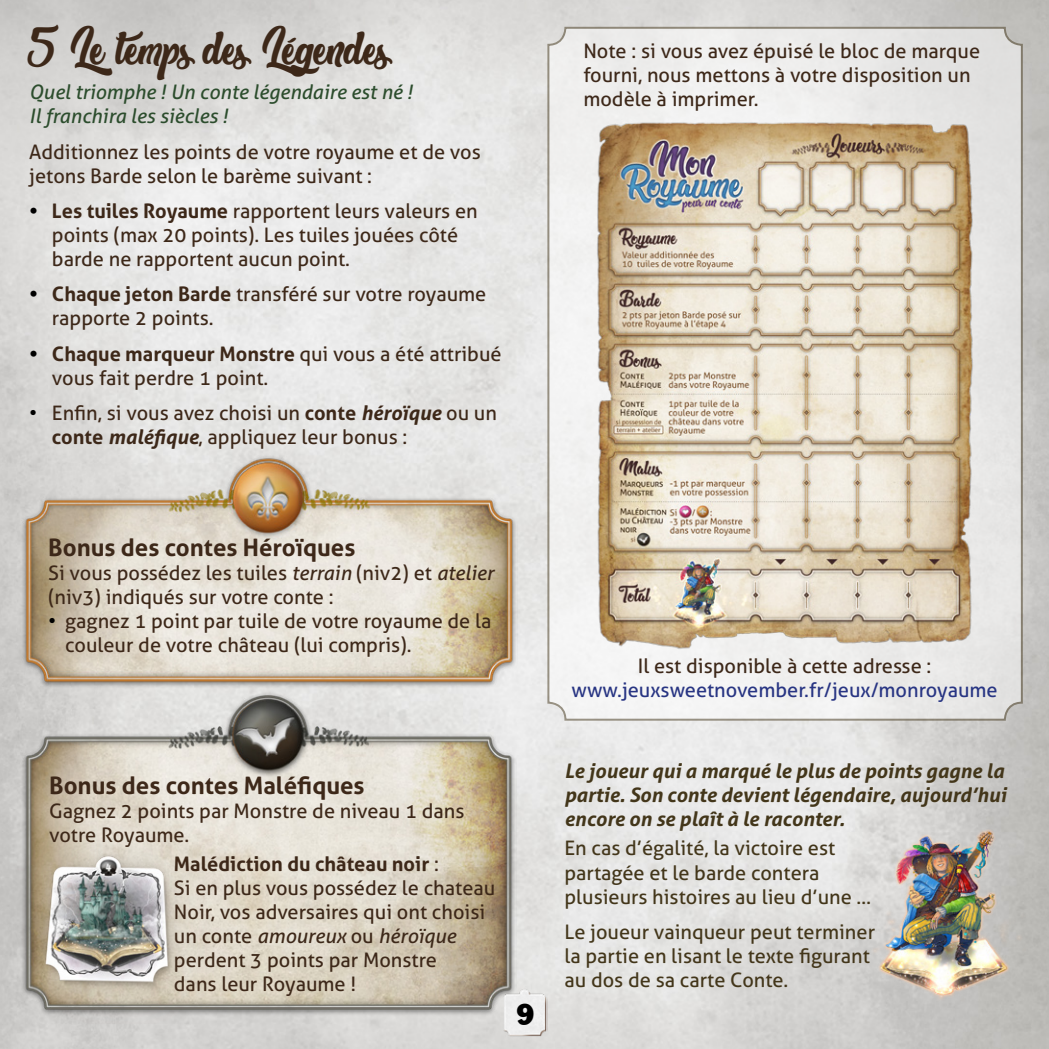
<style>
.page{position:relative;width:1049px;height:1049px;background:#fff}
.page>*{position:absolute;margin:0;border:0;box-sizing:border-box;transform-origin:0 0}
.t1{font:48px "The West Gate";color:#3d2819}
.t2{font:700 24px "Aller";color:#3d2819}
.t3{font:24px "CARERRA Jones";color:#000}
.t4{font:20px/24px "Aller";color:#3d2819}
.t5{font:20px/24px "Aller";color:#43361a}
.t6{font:italic 700 20px/24px "Aller";color:#43361a}
.t7{font:italic 20px/24px "Aller";color:#2c4d2d}
.t8{font:20px "Aller";color:#283583}
.s1{font-weight:700;color:#000}
.s2{font-weight:700}
.s3{color:#000}
.s4{font-weight:700;font-style:italic}
.s5{font-style:italic}
</style>
<div class="page">
<img style="left:21px;top:449px;width:496px;height:246px">
<img style="left:20px;top:673px;width:496px;height:358px">
<img style="left:13px;top:821px;width:193px;height:203px">
<div style="left:548px;top:28px;width:474px;height:692px;background:linear-gradient(to right,#f5f5f5,#e5e4e3);border-radius:17px"></div>
<div style="left:547px;top:27px;width:476px;height:694px;border:2px solid #43361a;border-radius:17px"></div>
<img style="left:591px;top:118px;width:387px;height:535px">
<img style="left:848px;top:793px;width:193px;height:227px">
<img style="left:502px;top:986px;width:45px;height:51px">
<h1 class="t1" style="left:29px;top:17px;width:360px">5 Le temps des Légendes</h1>
<p class="t7" style="left:29px;top:80px;width:385px">Quel triomphe ! Un conte légendaire est né !<br>Il franchira les siècles !</p>
<p class="t4" style="left:29px;top:140px;width:453px">Additionnez les points de votre royaume et de vos jetons Barde selon le barème suivant :</p>
<p class="t4" style="left:52px;top:199px;width:427px;text-indent:-23px"><span class="s1">•</span> <span class="s2">Les tuiles Royaume</span> rapportent leurs valeurs en points (max 20 points). Les tuiles jouées côté barde ne rapportent aucun point.</p>
<p class="t4" style="left:52px;top:282px;width:436px;text-indent:-23px"><span class="s1">•</span> <span class="s2">Chaque jeton Barde</span> transféré sur votre royaume rapporte 2 points.</p>
<p class="t4" style="left:52px;top:342px;width:451px;text-indent:-23px"><span class="s1">•</span> <span class="s2">Chaque marqueur Monstre</span> qui vous a été attribué vous fait perdre 1 point.</p>
<p class="t4" style="left:52px;top:401px;width:446px;text-indent:-23px"><span class="s3">•</span> Enfin, si vous avez choisi un <span class="s2">conte</span> <span class="s4">héroïque</span> ou un <span class="s2">conte</span> <span class="s4">maléfique</span>, appliquez leur bonus :</p>
<p class="t4" style="left:583px;top:39px;width:398px">Note : si vous avez épuisé le bloc de marque fourni, nous mettons à votre disposition un modèle à imprimer.</p>
<p class="t2" style="left:48px;top:533px;width:309px">Bonus des contes Héroïques</p>
<p class="t4" style="left:48px;top:561px;width:447px">Si vous possédez les tuiles <span class="s5">terrain</span> (niv2) et <span class="s5">atelier </span>(niv3) indiqués sur votre conte :</p>
<p class="t4" style="left:65px;top:609px;width:428px;text-indent:-17px"><span class="s3">•</span> gagnez 1 point par tuile de votre royaume de la couleur de votre château (lui compris).</p>
<p class="t2" style="left:49px;top:770px;width:317px">Bonus des contes Maléfiques</p>
<p class="t4" style="left:49px;top:798px;width:417px">Gagnez 2 points par Monstre de niveau 1 dans votre Royaume.</p>
<p class="t4" style="left:174px;top:852px;width:323px"><span class="s2">Malédiction du château noir</span> :<br>Si en plus vous possédez le chateau<br>Noir, vos adversaires qui ont choisi un conte <span class="s5">amoureux</span> ou <span class="s5">héroïque </span>perdent 3 points par Monstre<br>dans leur Royaume !</p>
<p class="t3" style="left:517px;top:996px;width:19px">9</p>
<p class="t4" style="left:638px;top:654px;width:295px">Il est disponible à cette adresse :</p>
<p class="t8" style="left:571px;top:678px;width:428px">www.jeuxsweetnovember.fr/jeux/monroyaume</p>
<p class="t6" style="left:564px;top:758px;width:443px">Le joueur qui a marqué le plus de points gagne la partie. Son conte devient légendaire, aujourd’hui encore on se plaît à le raconter.</p>
<p class="t5" style="left:564px;top:836px;width:308px">En cas d’égalité, la victoire est partagée et le barde contera plusieurs histoires au lieu d’une …</p>
<p class="t5" style="left:564px;top:920px;width:312px">Le joueur vainqueur peut terminer la partie en lisant le texte figurant au dos de sa carte Conte.</p>
</div>
